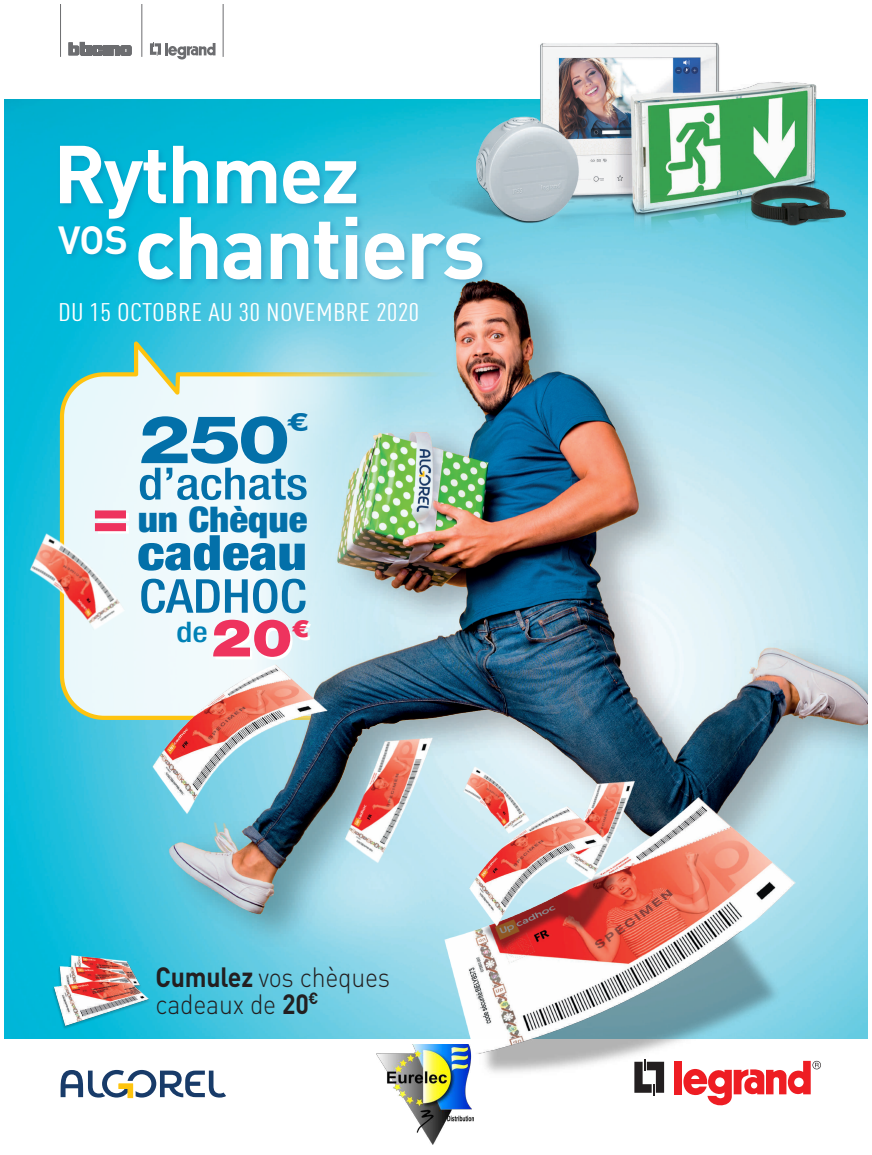
<style>
.page{position:relative;width:872px;height:1155px;background:#fff}
.page>*{position:absolute;margin:0;border:0;box-sizing:border-box;transform-origin:0 0}
.t1{font:700 86.85px "DIN Pro";letter-spacing:-.03em;color:#fff}
.t2{font:700 80.7px "DIN Pro";letter-spacing:-.03em;color:#fff}
.t3{font:800 66.25px "Helvetica Neue LT Std";color:#0370a9;scale:1.25 1}
.t4{font:500 54.4px "DIN Pro";color:#fff;scale:.9 1}
.t5{font:900 52.6px "Helvetica Neue LT Std";color:#ee335e;scale:1.17 1}
.t6{font:900 condensed 48.65px "Helvetica Neue LT Std";color:#0370a9;scale:1.16 1}
.t7{font:500 condensed 46.8px "Helvetica Neue LT Std";color:#0370a9;scale:1.11 1}
.t8{font:500 condensed 44.45px "Helvetica Neue LT Std";color:#0370a9;scale:1.17 1}
.t9{font:900 condensed 35.45px "Helvetica Neue LT Std";color:#0370a9;scale:1.1 1}
.t10{font:500 condensed 28.4px "Helvetica Neue LT Std";color:#0081b6;scale:1.17 1}
.t11{font:300 27.55px/26.2px "DIN Pro";letter-spacing:-.01em;color:#231f20;scale:.9 1}
.t12{font:800 25.5px "Helvetica Neue LT Std";color:#0370a9;scale:1.38 1}
.t13{font:condensed 25.1px "DIN Pro";letter-spacing:.01em;color:#fff;scale:1.2 1}
.s1{font-weight:900;font-stretch:normal;font-size:52.2px;color:#fff}
.s2{font-weight:900;font-stretch:normal;font-size:23.55px;color:#fff}
.s3{font-weight:700}
</style>
<div class="page">
<img style="left:5px;top:99px;width:862px;height:939px">
<svg style="left:150px;top:42px;width:65px;height:18px"></svg>
<svg style="left:68px;top:42px;width:63px;height:14px"></svg>
<hr style="left:60px;top:5px;width:1px;height:52px;background:#6c6d70">
<hr style="left:142px;top:5px;width:1px;height:52px;background:#6c6d70">
<hr style="left:223px;top:5px;width:1px;height:52px;background:#6c6d70">
<img style="left:59px;top:341px;width:430px;height:379px">
<img style="left:261px;top:611px;width:284px;height:111px">
<img style="left:394px;top:43px;width:456px;height:223px">
<div style="left:56px;top:143px;width:434px;height:144px;background:#146ba1;opacity:.35"></div>
<img style="left:384px;top:722px;width:428px;height:373px">
<img style="left:5px;top:516px;width:143px;height:132px">
<img style="left:136px;top:655px;width:314px;height:217px">
<img style="left:43px;top:948px;width:119px;height:88px">
<svg style="left:60px;top:1070px;width:166px;height:28px"></svg>
<svg style="left:634px;top:1059px;width:30px;height:36px"></svg>
<div style="left:674px;top:1061px;width:8px;height:33px;background:#ee1d23"></div>
<svg style="left:683px;top:1061px;width:137px;height:45px"></svg>
<img style="left:376px;top:1044px;width:97px;height:101px">
<h2 class="t2" style="left:53px;top:107px;width:308px">Rythmez</h2>
<h1 class="t1" style="left:134px;top:175px;width:352px">chantiers</h1>
<h3 class="t4" style="left:58px;top:190px;width:80px">vos</h3>
<p class="t13" style="left:58px;top:294px;width:302px">DU 15 OCTOBRE AU 30 NOVEMBRE 2020</p>
<h3 class="t3" style="left:139px;top:400px;width:123px">250</h3>
<p class="t12" style="left:287px;top:407px;width:18px">€</p>
<h3 class="t5" style="left:92px;top:484px;width:33px">=</h3>
<h3 class="t8" style="left:138px;top:457px;width:147px">d’achats</h3>
<p class="t9" style="left:138px;top:497px;width:156px">un Chèque</p>
<h3 class="t6" style="left:137px;top:523px;width:148px">cadeau</h3>
<h3 class="t7" style="left:139px;top:568px;width:152px">CADHOC</h3>
<p class="t10" style="left:176px;top:615px;width:117px">de <span class="s1">20</span> <sup>€</sup><span class="s2">€</span></p>
<p class="t11" style="left:156px;top:962px;width:262px"><span class="s3">Cumulez</span> vos chèques cadeaux de <span class="s3">20</span><sup>€</sup></p>
</div>
